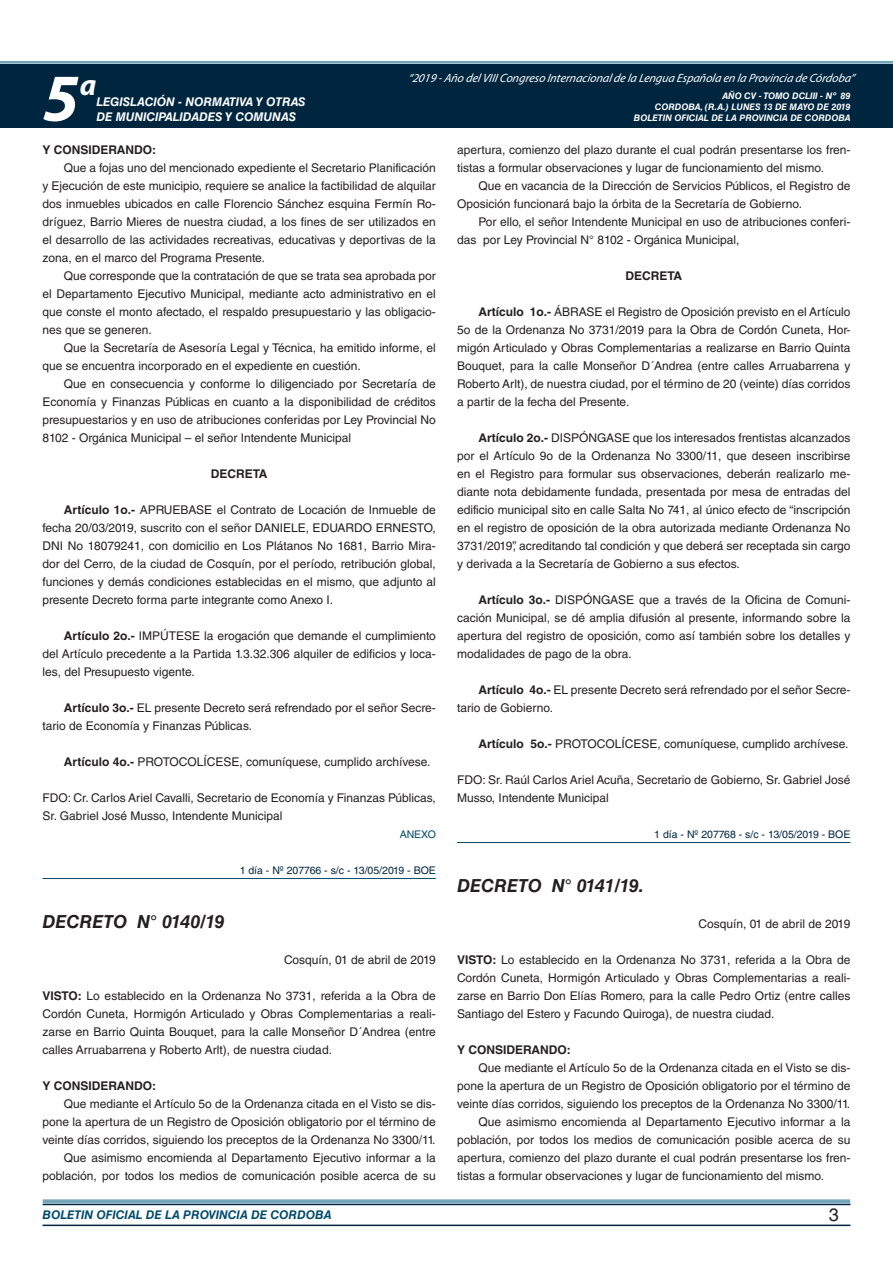
<style>
.page{position:relative;width:893px;height:1263px;background:#fff}
.page>*{position:absolute;margin:0;border:0;box-sizing:border-box;transform-origin:0 0}
.t1{font:italic 700 67.5px "Myriad Pro";color:#fff}
.t2{font:italic 700 30px "Myriad Pro";color:#fff}
.t3{font:italic 700 18px "Helvetica LT Std";color:#231f20}
.t4{font:18px "Helvetica LT Std";color:#231f20}
.t5{font:12px/18px "Helvetica LT Std";color:#231f20;text-align:justify}
.t6{font:italic 12px "Myriad Pro";color:#fff}
.t7{font:700 12px "Helvetica LT Std";color:#231f20}
.t8{font:italic 700 12px "Helvetica LT Std";color:#fff}
.t9{font:italic 700 12px "Helvetica LT Std";color:#004b6c}
.t10{font:10.5px "Helvetica LT Std";color:#00263f}
.t11{font:10.5px "Helvetica LT Std";color:#004b6c}
.t12{font:italic 700 9px/10.8px "Helvetica LT Std";color:#fff;text-align:right}
.s1{font-weight:700}
</style>
<div class="page">
<div style="left:0;top:61px;width:893px;height:6px;background:#fff;opacity:.75"></div>
<div style="left:0;top:64px;width:893px;height:64px;background:#00263f"></div>
<hr style="left:43px;top:1224px;width:807px;height:2px;background:#00263f">
<div style="left:42px;top:1198px;width:809px;height:8px;background:#fff;opacity:.75"></div>
<hr style="left:43px;top:878px;width:393px;height:1px;background:#004b6c">
<hr style="left:457px;top:842px;width:393px;height:1px;background:#004b6c">
<h1 class="t1" style="left:43px;top:54px;width:38px">5</h1>
<h2 class="t2" style="left:80px;top:66px;width:18px">a</h2>
<p class="t8" style="left:96px;top:95px;width:211px">LEGISLACIÓN - NORMATIVA Y OTRAS</p>
<p class="t8" style="left:96px;top:109px;width:201px">DE MUNICIPALIDADES Y COMUNAS</p>
<p class="t6" style="left:408px;top:71px;width:448px">“2019 -Año delVIIICongreso Internacionalde la Lengua Esp añola en la Provincia de Córdoba”</p>
<p class="t12" style="left:634px;top:91px;width:218px">AÑO CV - TOMO DCLIII - Nº 89<br>CORDOBA, (R.A.) LUNES 13 DE MAYO DE 2019<br>BOLETIN OFICIAL DE LA PROVINCIA DE CORDOBA</p>
<p class="t7" style="left:43px;top:142px;width:115px">Y CONSIDERANDO:</p>
<p class="t5" style="left:43px;top:159px;width:395px;text-indent:21px">Que a fojas uno del mencionado expediente el Secretario Planificación y Ejecución de este municipio, requiere se analice la factibilidad de alquilar dos inmuebles ubicados en calle Florencio Sánchez esquina Fermín Ro&shy;dríguez, Barrio Mieres de nuestra ciudad, a los fines de ser utilizados en el desarrollo de las actividades recreativas, educativas y deportivas de la zona, en el marco del Programa Presente.</p>
<p class="t5" style="left:43px;top:267px;width:395px;text-indent:21px">Que corresponde que la contratación de que se trata sea aprobada por el Departamento Ejecutivo Municipal, mediante acto administrativo en el que conste el monto afectado, el respaldo presupuestario y las obligacio&shy;nes que se generen.</p>
<p class="t5" style="left:43px;top:339px;width:395px;text-indent:21px">Que la Secretaría de Asesoría Legal y Técnica, ha emitido informe, el que se encuentra incorporado en el expediente en cuestión.</p>
<p class="t5" style="left:43px;top:375px;width:395px;text-indent:21px">Que en consecuencia y conforme lo diligenciado por Secretaría de Economía y Finanzas Públicas en cuanto a la disponibilidad de créditos presupuestarios y en uso de atribuciones conferidas por Ley Provincial No 8102 - Orgánica Municipal – el señor Intendente Municipal</p>
<p class="t7" style="left:211px;top:466px;width:58px">DECRETA</p>
<p class="t5" style="left:43px;top:501px;width:395px;text-indent:21px"><span class="s1">Artículo 1o.-</span> APRUEBASE el Contrato de Locación de Inmueble de fecha 20/03/2019, suscrito con el señor DANIELE, EDUARDO ERNESTO, DNI No 18079241, con domicilio en Los Plátanos No 1681, Barrio Mira&shy;dor del Cerro, de la ciudad de Cosquín, por el período, retribución global, funciones y demás condiciones establecidas en el mismo, que adjunto al presente Decreto forma parte integrante como Anexo I.</p>
<p class="t5" style="left:43px;top:627px;width:395px;text-indent:21px"><span class="s1">Artículo 2o.-</span> IMPÚTESE la erogación que demande el cumplimiento del Artículo precedente a la Partida 1.3.32.306 alquiler de edificios y loca&shy;les, del Presupuesto vigente.</p>
<p class="t5" style="left:43px;top:699px;width:395px;text-indent:21px"><span class="s1">Artículo 3o.-</span> EL presente Decreto será refrendado por el señor Secre&shy;tario de Economía y Finanzas Públicas.</p>
<p class="t5" style="left:64px;top:753px;width:368px"><span class="s1">Artículo 4o.-</span> PROTOCOLÍCESE, comuníquese, cumplido archívese.</p>
<p class="t5" style="left:43px;top:789px;width:395px">FDO: Cr. Carlos Ariel Cavalli, Secretario de Economía y Finanzas Públicas,<br>Sr. Gabriel José Musso, Intendente Municipal</p>
<p class="t11" style="left:400px;top:828px;width:38px">ANEXO</p>
<p class="t10" style="left:240px;top:864px;width:198px">1 día - Nº 207766 - s/c - 13/05/2019 - BOE</p>
<h3 class="t3" style="left:43px;top:910px;width:183px">DECRETO N° 0140/19</h3>
<p class="t5" style="left:284px;top:951px;width:153px">Cosquín, 01 de abril de 2019</p>
<p class="t5" style="left:43px;top:987px;width:395px"><span class="s1">VISTO:</span> Lo establecido en la Ordenanza No 3731, referida a la Obra de Cordón Cuneta, Hormigón Articulado y Obras Complementarias a reali&shy;zarse en Barrio Quinta Bouquet, para la calle Monseñor D´Andrea (entre calles Arruabarrena y Roberto Arlt), de nuestra ciudad.</p>
<p class="t7" style="left:43px;top:1078px;width:115px">Y CONSIDERANDO:</p>
<p class="t5" style="left:43px;top:1095px;width:395px;text-align:right">Que mediante el Artículo 5o de la Ordenanza citada en el Visto se dis&shy;pone la apertura de un Registro de Oposición obligatorio por el término de veinte días corridos, siguiendo los preceptos de la Ordenanza No 3300/11.<br>Que asimismo encomienda al Departamento Ejecutivo informar a la población, por todos los medios de comunicación posible acerca de su</p>
<p class="t5" style="left:457px;top:141px;width:395px">apertura, comienzo del plazo durante el cual podrán presentarse los fren&shy;tistas a formular observaciones y lugar de funcionamiento del mismo.</p>
<p class="t5" style="left:457px;top:177px;width:395px;text-indent:21px">Que en vacancia de la Dirección de Servicios Públicos, el Registro de<br>Oposición funcionará bajo la órbita de la Secretaría de Gobierno.</p>
<p class="t5" style="left:457px;top:213px;width:395px;text-indent:21px">Por ello, el señor Intendente Municipal en uso de atribuciones conferi&shy;das por Ley Provincial N° 8102 - Orgánica Municipal,</p>
<p class="t7" style="left:625px;top:268px;width:58px">DECRETA</p>
<p class="t5" style="left:457px;top:303px;width:395px;text-indent:21px"><span class="s1">Artículo 1o.-</span> ÁBRASE el Registro de Oposición previsto en el Artículo 5o de la Ordenanza No 3731/2019 para la Obra de Cordón Cuneta, Hor&shy;migón Articulado y Obras Complementarias a realizarse en Barrio Quinta Bouquet, para la calle Monseñor D´Andrea (entre calles Arruabarrena y Roberto Arlt), de nuestra ciudad, por el término de 20 (veinte) días corridos a partir de la fecha del Presente.</p>
<p class="t5" style="left:457px;top:429px;width:395px;text-indent:21px"><span class="s1">Artículo 2o.-</span> DISPÓNGASE que los interesados frentistas alcanzados por el Artículo 9o de la Ordenanza No 3300/11, que deseen inscribirse en el Registro para formular sus observaciones, deberán realizarlo me&shy;diante nota debidamente fundada, presentada por mesa de entradas del edificio municipal sito en calle Salta No 741, al único efecto de “inscripción en el registro de oposición de la obra autorizada mediante Ordenanza No 3731/2019”, acreditando tal condición y que deberá ser receptada sin cargo y derivada a la Secretaría de Gobierno a sus efectos.</p>
<p class="t5" style="left:457px;top:591px;width:395px;text-indent:21px"><span class="s1">Artículo 3o.-</span> DISPÓNGASE que a través de la Oficina de Comuni&shy;cación Municipal, se dé amplia difusión al presente, informando sobre la apertura del registro de oposición, como así también sobre los detalles y modalidades de pago de la obra.</p>
<p class="t5" style="left:457px;top:681px;width:395px;text-indent:21px"><span class="s1">Artículo 4o.-</span> EL presente Decreto será refrendado por el señor Secre&shy;tario de Gobierno.</p>
<p class="t5" style="left:478px;top:735px;width:372px"><span class="s1">Artículo 5o.-</span> PROTOCOLÍCESE, comuníquese, cumplido archívese.</p>
<p class="t5" style="left:457px;top:771px;width:395px">FDO: Sr. Raúl Carlos Ariel Acuña, Secretario de Gobierno, Sr. Gabriel José<br>Musso, Intendente Municipal</p>
<p class="t10" style="left:654px;top:828px;width:198px">1 día - Nº 207768 - s/c - 13/05/2019 - BOE</p>
<h3 class="t3" style="left:457px;top:874px;width:188px">DECRETO N° 0141/19.</h3>
<p class="t5" style="left:699px;top:915px;width:153px">Cosquín, 01 de abril de 2019</p>
<p class="t5" style="left:457px;top:951px;width:395px"><span class="s1">VISTO:</span> Lo establecido en la Ordenanza No 3731, referida a la Obra de Cordón Cuneta, Hormigón Articulado y Obras Complementarias a reali&shy;zarse en Barrio Don Elías Romero, para la calle Pedro Ortiz (entre calles Santiago del Estero y Facundo Quiroga), de nuestra ciudad.</p>
<p class="t7" style="left:457px;top:1042px;width:115px">Y CONSIDERANDO:</p>
<p class="t5" style="left:478px;top:1059px;width:374px">Que mediante el Artículo 5o de la Ordenanza citada en el Visto se dis-</p>
<p class="t5" style="left:457px;top:1077px;width:395px">pone la apertura de un Registro de Oposición obligatorio por el término de</p>
<p class="t5" style="left:457px;top:1095px;width:395px">veinte días corridos, siguiendo los preceptos de la Ordenanza No 3300/11.</p>
<p class="t5" style="left:478px;top:1113px;width:374px">Que asimismo encomienda al Departamento Ejecutivo informar a la</p>
<p class="t5" style="left:457px;top:1131px;width:395px">población, por todos los medios de comunicación posible acerca de su</p>
<p class="t5" style="left:457px;top:1149px;width:395px">apertura, comienzo del plazo durante el cual podrán presentarse los fren-</p>
<p class="t5" style="left:457px;top:1167px;width:368px">tistas a formular observaciones y lugar de funcionamiento del mismo.</p>
<p class="t9" style="left:43px;top:1208px;width:290px">BOLETIN OFICIAL DE LA PROVINCIA DE CORDOBA</p>
<h3 class="t4" style="left:829px;top:1204px;width:12px">3</h3>
</div>
